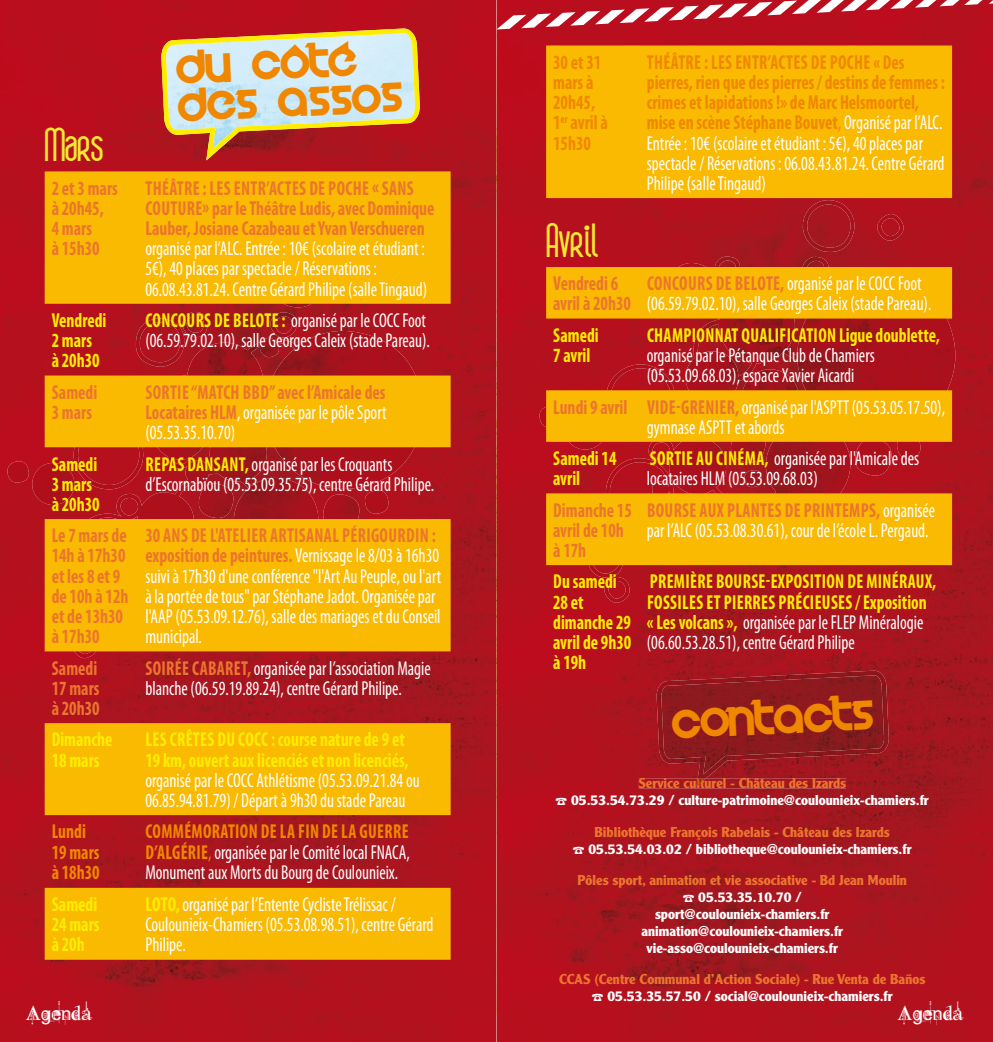
<style>
.page{position:relative;width:993px;height:1042px;background:#fff}
.page>*{position:absolute;margin:0;border:0;box-sizing:border-box;transform-origin:0 0}
.t1{font:700 42px "boa";color:#f6e833}
.t2{font:40.95px/37.8px "Velocity";color:#f08700}
.t3{font:21px "Kingthings Piquenmeex";color:#fff}
.t4{font:condensed 20.12px/20.1px "Myriad Pro";color:#fff;scale:.87 1}
.t5{font:700 condensed 20.12px/20.1px "Myriad Pro";color:#ec752e;scale:.87 1}
.t6{font:700 condensed 20.12px/20.1px "Myriad Pro";color:#f08700;scale:.87 1}
.t7{font:700 condensed 20.12px/20.1px "Myriad Pro";color:#ffed00;scale:.87 1}
.t8{font:700 condensed 20.12px/20.1px "Myriad Pro";letter-spacing:.02em;color:#ffed00;scale:.87 1}
.t9{font:700 14px "Clearface Gothic LH";color:#fff}
.t10{font:700 14px "Clearface Gothic LH";color:#ec752e}
.s1{font-weight:400}
.s2{font-weight:400;color:#fff}
.s3{font-weight:700;color:#ec752e}
.s4{font-weight:700;color:#ffed00}
.s5{font-weight:700;color:#f08700}
.s6{color:#f08700}
</style>
<div class="page">
<img style="left:0;top:0;width:992px;height:1042px">
<img style="left:638px;top:778px;width:207px;height:10px">
<img style="left:496px;top:0;width:1px;height:1042px">
<svg style="left:496px;top:0;width:496px;height:29px"></svg>
<img style="left:648px;top:200px;width:257px;height:67px">
<img style="left:656px;top:671px;width:232px;height:107px">
<svg style="left:696px;top:778px;width:9px;height:8px"></svg>
<img style="left:161px;top:29px;width:259px;height:131px">
<svg style="left:45px;top:171px;width:405px;height:480px;background:#e2880a"></svg>
<svg style="left:45px;top:723px;width:405px;height:237px;background:#e0870a"></svg>
<div style="left:546px;top:45px;width:405px;height:153px;background:#faba01"></div>
<svg style="left:285px;top:44px;width:19px;height:9px"></svg>
<svg style="left:335px;top:41px;width:13px;height:9px"></svg>
<svg style="left:546px;top:267px;width:405px;height:298px;background:#d8740d"></svg>
<svg style="left:556px;top:798px;width:10px;height:7px"></svg>
<svg style="left:573px;top:846px;width:11px;height:8px"></svg>
<svg style="left:683px;top:895px;width:10px;height:7px"></svg>
<svg style="left:592px;top:994px;width:11px;height:7px"></svg>
<h2 class="t2" style="left:175px;top:53px;width:226px;rotate:-3deg">Du cote des assos</h2>
<p class="t6" style="left:553px;top:52px;width:64px">30 et 31 mars à<br>20h45,<br>1<sup>er</sup> avril à<br>15h30</p>
<p class="t6" style="left:646px;top:52px;width:344px">THÉÂTRE : LES ENTR’ACTES DE POCHE « Des pierres, rien que des pierres / destins de femmes : crimes et lapidations !» de Marc Helsmoortel, mise en scène Stéphane Bouvet<span class="s1">,</span> <span class="s2">Organisé par l’ALC.<br>Entrée : 10€ (scolaire et étudiant : 5€), 40 places par spectacle / Réservations : 06.08.43.81.24. Centre Gérard Philipe (salle Tingaud)</span></p>
<h1 class="t1" style="left:45px;top:117px;width:60px">Mars</h1>
<p class="t5" style="left:52px;top:177px;width:78px">2 et 3 mars à 20h45,<br>4 mars<br>à 15h30</p>
<p class="t5" style="left:145px;top:177px;width:334px">THÉÂTRE : LES ENTR’ACTES DE POCHE « SANS<br>COUTURE» par le Théâtre Ludis, avec Dominique<br>Lauber, Josiane Cazabeau et Yvan Verschueren</p>
<h1 class="t1" style="left:546px;top:213px;width:53px">Avril</h1>
<p class="t4" style="left:145px;top:238px;width:325px">organisé par l’ALC. Entrée : 10€ (scolaire et étudiant :<br>5€), 40 places par spectacle / Réservations :<br>06.08.43.81.24. Centre Gérard Philipe (salle Tingaud)</p>
<p class="t5" style="left:553px;top:273px;width:91px">Vendredi 6 avril à 20h30</p>
<p class="t4" style="left:646px;top:273px;width:328px"><span class="s3">CONCOURS DE BELOTE,</span> organisé par le COCC Foot (06.59.79.02.10), salle Georges Caleix (stade Pareau).</p>
<p class="t7" style="left:553px;top:325px;width:54px">Samedi<br>7 avril</p>
<p class="t8" style="left:646px;top:325px;width:338px">CHAMPIONNAT QUALIFICATION Ligue doublette,</p>
<p class="t7" style="left:52px;top:310px;width:65px">Vendredi<br>2 mars<br>à 20h30</p>
<p class="t4" style="left:145px;top:310px;width:328px"><span class="s4">CONCOURS DE BELOTE :</span> organisé par le COCC Foot (06.59.79.02.10), salle Georges Caleix (stade Pareau).</p>
<p class="t5" style="left:52px;top:381px;width:54px">Samedi<br>3 mars</p>
<p class="t5" style="left:145px;top:381px;width:279px;text-align:justify">SORTIE “MATCH BBD” avec l’Amicale des Locataires HLM<span class="s2">, organisée par le pôle Sport (05.53.35.10.70)</span></p>
<p class="t7" style="left:52px;top:453px;width:57px">Samedi<br>3 mars à 20h30</p>
<p class="t4" style="left:145px;top:453px;width:333px"><span class="s4">REPAS DANSANT,</span> organisé par les Croquants d’Escornabïou (05.53.09.35.75), centre Gérard Philipe.</p>
<p class="t5" style="left:52px;top:525px;width:90px">Le 7 mars de<br>14h à 17h30 et les 8 et 9 de 10h à 12h et de 13h30 à 17h30</p>
<p class="t4" style="left:145px;top:525px;width:341px"><span class="s3">30 ANS DE L'ATELIER ARTISANAL PÉRIGOURDIN : exposition de peintures.</span> Vernissage le 8/03 à 16h30 suivi à 17h30 d'une conférence "l'Art Au Peuple, ou l'art à la portée de tous" par Stéphane Jadot. Organisée par l'AAP (05.53.09.12.76), salle des mariages et du Conseil municipal.</p>
<p class="t5" style="left:52px;top:657px;width:57px;text-align:justify">Samedi 17 mars à 20h30</p>
<p class="t4" style="left:145px;top:658px;width:329px"><span class="s3">SOIRÉE CABARET,</span> organisée par l’association Magie blanche (06.59.19.89.24), centre Gérard Philipe.</p>
<p class="t7" style="left:52px;top:729px;width:72px">Dimanche<br>18 mars</p>
<p class="t7" style="left:145px;top:729px;width:304px">LES CRÊTES DU COCC : course nature de 9 et<br>19 km, ouvert aux licenciés et non licenciés,</p>
<p class="t4" style="left:145px;top:770px;width:317px">organisé par le COCC Athlétisme (05.53.09.21.84 ou<br>06.85.94.81.79) / Départ à 9h30 du stade Pareau</p>
<p class="t6" style="left:52px;top:821px;width:57px">Lundi<br>19 mars à 18h30</p>
<p class="t4" style="left:145px;top:821px;width:305px;text-align:justify"><span class="s5">COMMÉMORATION DE LA FIN DE LA GUERRE D’ALGÉRIE</span><span class="s6">,</span> organisée par le Comité local FNACA, Monument aux Morts du Bourg de Coulounieix.</p>
<p class="t7" style="left:52px;top:894px;width:56px;text-align:justify">Samedi 24 mars à 20h</p>
<p class="t4" style="left:145px;top:894px;width:333px"><span class="s4">LOTO,</span> organisé par l’Entente Cycliste Trélissac /<br>Coulounieix-Chamiers (05.53.08.98.51), centre Gérard<br>Philipe.</p>
<p class="t4" style="left:646px;top:345px;width:263px">organisé par le Pétanque Club de Chamiers (05.53.09.68.03), espace Xavier Aicardi</p>
<p class="t4" style="left:646px;top:396px;width:344px;text-indent:-94px"><span class="s3">Lundi 9 avril VIDE-GRENIER,</span> organisé par l'ASPTT (05.53.05.17.50), gymnase ASPTT et abords</p>
<p class="t7" style="left:553px;top:448px;width:74px">Samedi 14 avril</p>
<p class="t4" style="left:646px;top:448px;width:314px"><span class="s4">SORTIE AU CINÉMA,</span> organisée par l'Amicale des locataires HLM (05.53.09.68.03)</p>
<p class="t5" style="left:553px;top:499px;width:92px">Dimanche 15 avril de 10h à 17h</p>
<p class="t4" style="left:646px;top:500px;width:333px"><span class="s3">BOURSE AUX PLANTES DE PRINTEMPS,</span> organisée par l’ALC (05.53.08.30.61), cour de l’école L. Pergaud.</p>
<p class="t7" style="left:553px;top:571px;width:91px">Du samedi<br>28 et dimanche 29 avril de 9h30 à 19h</p>
<p class="t8" style="left:646px;top:571px;width:334px">PREMIÈRE BOURSE-EXPOSITION DE MINÉRAUX, FOSSILES ET PIERRES PRÉCIEUSES / Exposition « Les volcans », <span class="s2">organisée par le FLEP Minéralogie (06.60.53.28.51), centre Gérard Philipe</span></p>
<h2 class="t2" style="left:671px;top:708px;width:203px;rotate:-3deg">Contacts</h2>
<p class="t10" style="left:638px;top:775px;width:209px">Service culturel - Château des Izards</p>
<p class="t9" style="left:571px;top:792px;width:359px">05.53.54.73.29 / culture-patrimoine@coulounieix-chamiers.fr</p>
<p class="t10" style="left:594px;top:824px;width:297px">Bibliothèque François Rabelais - Château des Izards</p>
<p class="t9" style="left:588px;top:840px;width:324px">05.53.54.03.02 / bibliotheque@coulounieix-chamiers.fr</p>
<p class="t10" style="left:577px;top:872px;width:331px">Pôles sport, animation et vie associative - Bd Jean Moulin</p>
<p class="t9" style="left:698px;top:889px;width:105px">05.53.35.10.70 /</p>
<p class="t9" style="left:654px;top:906px;width:176px">sport@coulounieix-chamiers.fr</p>
<p class="t9" style="left:641px;top:923px;width:203px">animation@coulounieix-chamiers.fr</p>
<p class="t9" style="left:646px;top:939px;width:193px">vie-asso@coulounieix-chamiers.fr</p>
<p class="t10" style="left:559px;top:971px;width:367px">CCAS (Centre Communal d’Action Sociale) - Rue Venta de Baños</p>
<p class="t9" style="left:607px;top:988px;width:286px">05.53.35.57.50 / social@coulounieix-chamiers.fr</p>
<p class="t3" style="left:26px;top:1001px;width:67px">AGENDA</p>
<p class="t3" style="left:897px;top:1001px;width:67px">AGENDA</p>
</div>
